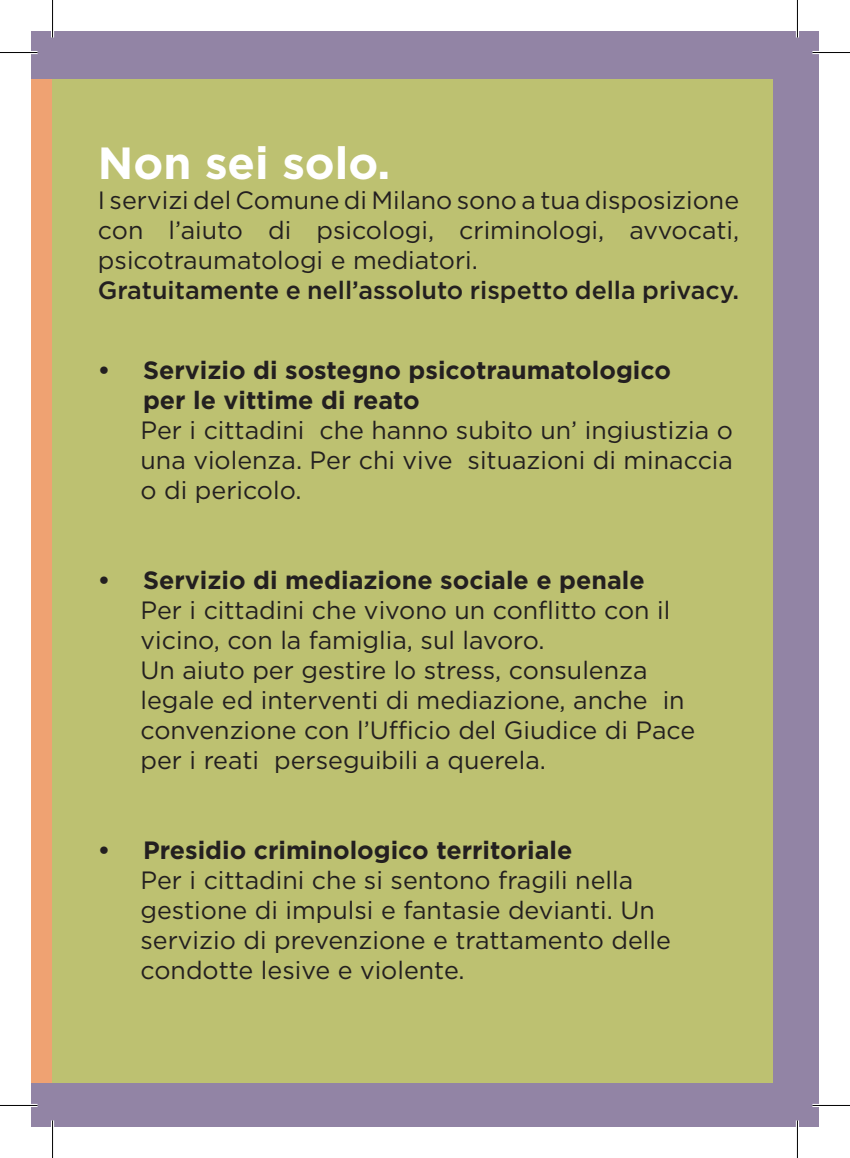
<style>
.page{position:relative;width:850px;height:1158px;background:#fff}
.page>*{position:absolute;margin:0;border:0;box-sizing:border-box;transform-origin:0 0}
.t1{font:700 45px "Gotham";color:#fff}
.t2{font:25px/30px "Gotham";color:#231f20;text-align:justify}
.t3{font:700 25px/30px "Gotham";color:#231f20}
.t4{font:500 25px "Gotham";color:#231f20}
</style>
<div class="page">
<div style="left:31px;top:31px;width:787px;height:1095px;background:#9284a5"></div>
<div style="left:31px;top:79px;width:21px;height:1004px;background:#efa272"></div>
<div style="left:52px;top:79px;width:720px;height:1004px;background:#bdc171"></div>
<hr style="left:0;top:51px;width:38px;height:3px;background:#fff">
<hr style="left:812px;top:51px;width:37px;height:3px;background:#fff">
<hr style="left:0;top:1103px;width:38px;height:3px;background:#fff">
<hr style="left:812px;top:1103px;width:37px;height:3px;background:#fff">
<hr style="left:51px;top:0;width:3px;height:38px;background:#fff">
<hr style="left:51px;top:1120px;width:3px;height:37px;background:#fff">
<hr style="left:795px;top:0;width:3px;height:38px;background:#fff">
<hr style="left:795px;top:1120px;width:3px;height:37px;background:#fff">
<hr style="left:0;top:52px;width:38px;height:1px;background:#000">
<hr style="left:812px;top:52px;width:37px;height:1px;background:#000">
<hr style="left:0;top:1104px;width:38px;height:1px;background:#000">
<hr style="left:812px;top:1104px;width:37px;height:1px;background:#000">
<hr style="left:52px;top:0;width:1px;height:38px;background:#000">
<hr style="left:52px;top:1120px;width:1px;height:37px;background:#000">
<hr style="left:796px;top:0;width:1px;height:38px;background:#000">
<hr style="left:796px;top:1120px;width:1px;height:37px;background:#000">
<h1 class="t1" style="left:98px;top:133px;width:294px">Non sei solo.</h1>
<p class="t2" style="left:98px;top:184px;width:642px">I servizi del Comune di Milano sono a tua disposizione con l’aiuto di psicologi, criminologi, avvocati, psicotraumatologi e mediatori.</p>
<p class="t4" style="left:98px;top:273px;width:642px">Gratuitamente e nell’assoluto rispetto della privacy.</p>
<p class="t3" style="left:143px;top:355px;width:529px;text-indent:-45px">• Servizio di sostegno psicotraumatologico per le vittime di reato</p>
<p class="t2" style="left:140px;top:414px;width:593px">Per i cittadini che hanno subito un’ ingiustizia o una violenza. Per chi vive situazioni di minaccia o di pericolo.</p>
<p class="t3" style="left:98px;top:565px;width:548px">• Servizio di mediazione sociale e penale</p>
<p class="t2" style="left:140px;top:594px;width:556px;text-align:left">Per i cittadini che vivono un conflitto con il vicino, con la famiglia, sul lavoro.<br>Un aiuto per gestire lo stress, consulenza legale ed interventi di mediazione, anche in convenzione con l’Ufficio del Giudice di Pace per i reati perseguibili a querela.</p>
<p class="t3" style="left:98px;top:835px;width:476px">• Presidio criminologico territoriale</p>
<p class="t2" style="left:140px;top:864px;width:531px;text-align:left">Per i cittadini che si sentono fragili nella gestione di impulsi e fantasie devianti. Un servizio di prevenzione e trattamento delle condotte lesive e violente.</p>
</div>
